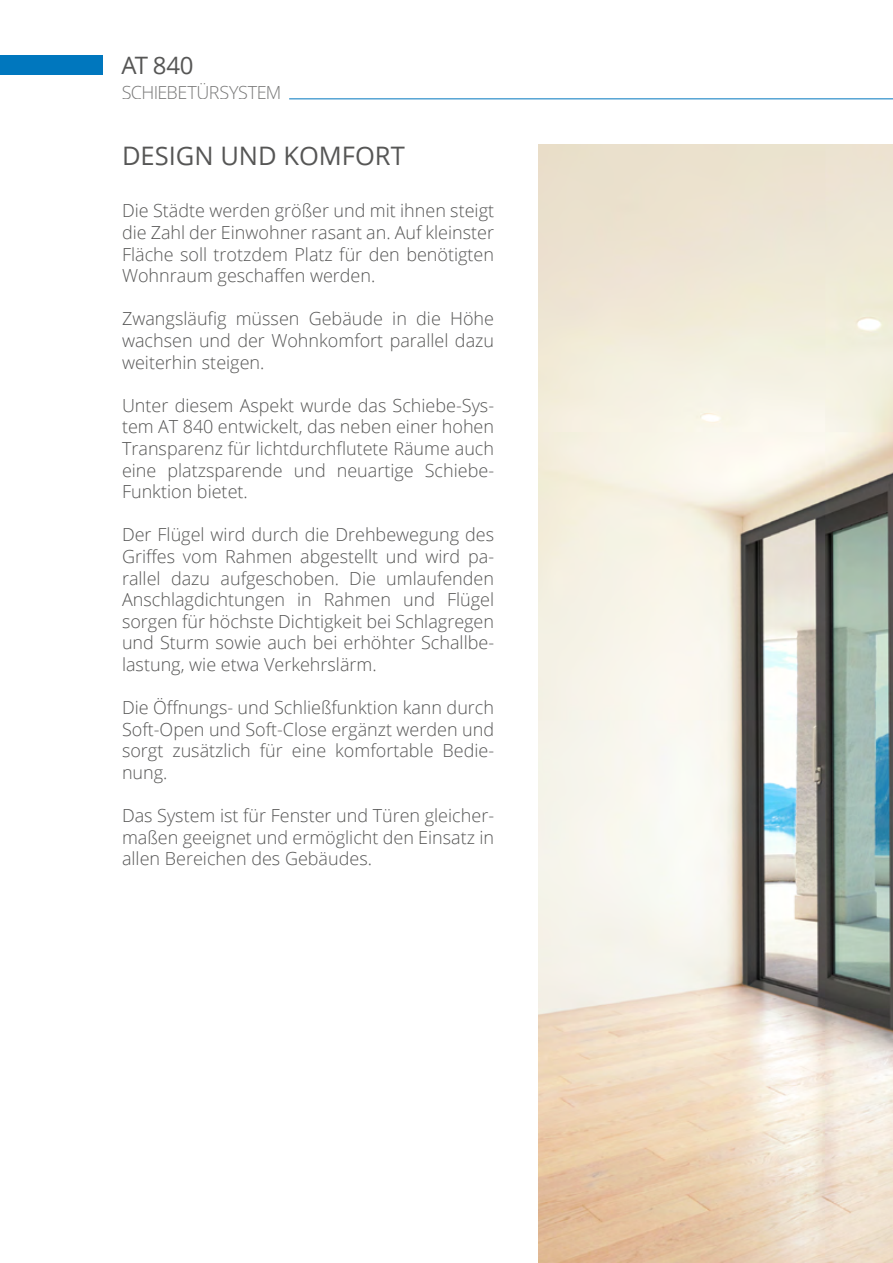
<style>
.page{position:relative;width:893px;height:1263px;background:#fff}
.page>*{position:absolute;margin:0;border:0;box-sizing:border-box;transform-origin:0 0}
.Flyer_Überschrift_Ka{font:25.5px "Open Sans";color:#565655}
.t1{font:24px "Open Sans";color:#565655}
.text_techn_Merkmale{font:300 18px/21.6px "Open Sans";color:#565655;text-align:justify}
.text_techn_Merkmale-2{font:300 18px "Open Sans";letter-spacing:-.03em;color:#565655}
</style>
<div class="page">
<img style="left:539px;top:145px;width:354px;height:1118px">
<hr style="left:289px;top:98px;width:604px;height:1px;background:#0077be">
<div style="left:0;top:55px;width:103px;height:19px;background:#0077be"></div>
<p class="t1" style="left:122px;top:48px;width:73px">AT 840</p>
<p class="text_techn_Merkmale-2" style="left:122px;top:80px;width:161px">SCHIEBETÜRSYSTEM</p>
<p class="Flyer_Überschrift_Ka" style="left:122px;top:138px;width:284px">DESIGN UND KOMFORT</p>
<p class="text_techn_Merkmale" style="left:122px;top:200px;width:374px">Die Städte werden größer und mit ihnen steigt die Zahl der Einwohner rasant an. Auf kleinster Fläche soll trotzdem Platz für den benötigten Wohnraum geschaffen werden.</p>
<p class="text_techn_Merkmale" style="left:122px;top:308px;width:374px">Zwangsläufig müssen Gebäude in die Höhe wachsen und der Wohnkomfort parallel dazu weiterhin steigen.</p>
<p class="text_techn_Merkmale" style="left:122px;top:394px;width:374px">Unter diesem Aspekt wurde das Schiebe-Sys&shy;tem AT 840 entwickelt, das neben einer hohen Transparenz für lichtdurchflutete Räume auch eine platzsparende und neuartige Schiebe-Funktion bietet.</p>
<p class="text_techn_Merkmale" style="left:122px;top:524px;width:374px">Der Flügel wird durch die Drehbewegung des Griffes vom Rahmen abgestellt und wird pa&shy;rallel dazu aufgeschoben. Die umlaufenden Anschlagdichtungen in Rahmen und Flügel sorgen für höchste Dichtigkeit bei Schlagregen und Sturm sowie auch bei erhöhter Schallbe&shy;lastung, wie etwa Verkehrslärm.</p>
<p class="text_techn_Merkmale" style="left:122px;top:696px;width:374px">Die Öffnungs- und Schließfunktion kann durch Soft-Open und Soft-Close ergänzt werden und sorgt zusätzlich für eine komfortable Bedie&shy;nung.</p>
<p class="text_techn_Merkmale" style="left:122px;top:804px;width:374px">Das System ist für Fenster und Türen gleicher&shy;maßen geeignet und ermöglicht den Einsatz in allen Bereichen des Gebäudes.</p>
</div>
